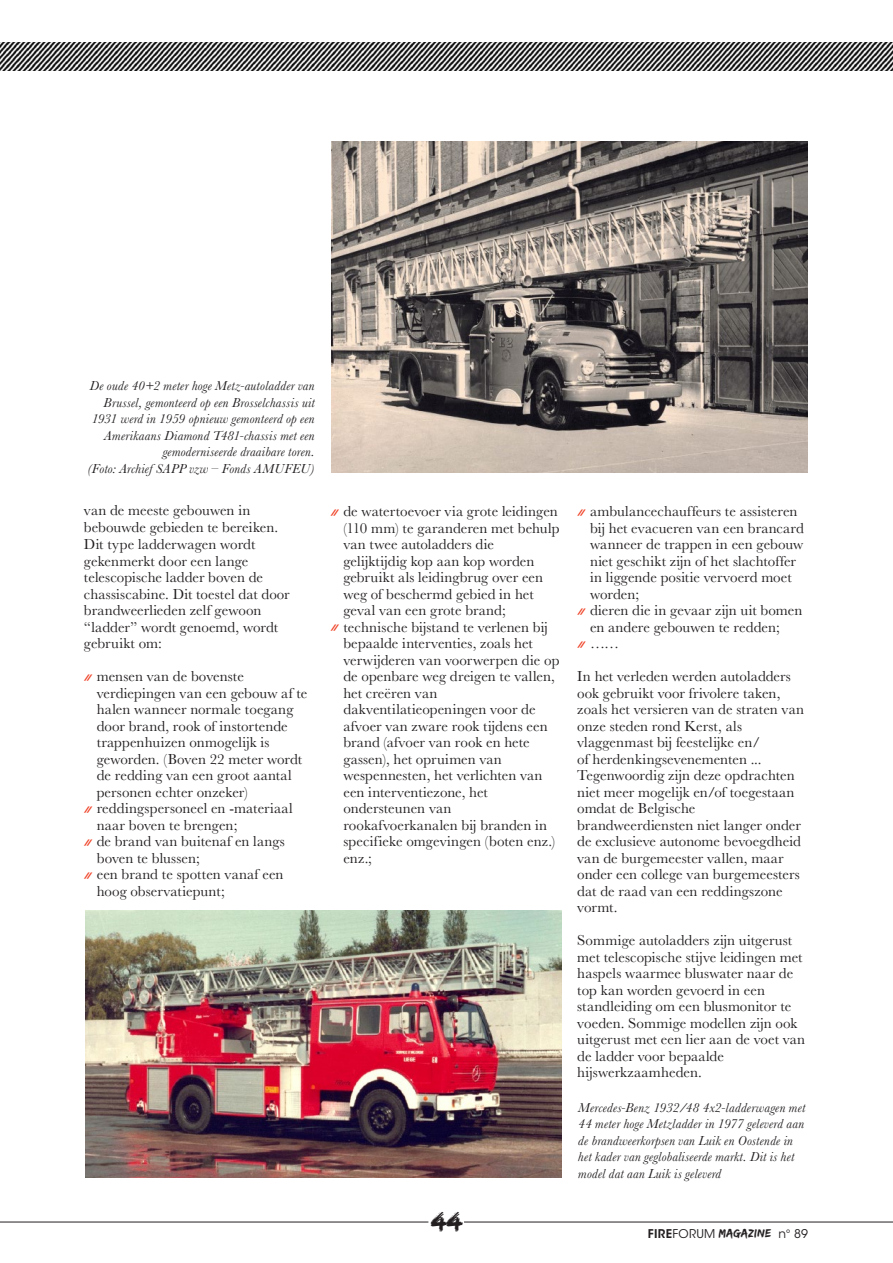
<style>
.page{position:relative;width:893px;height:1263px;background:#fff}
.page>*{position:absolute;margin:0;border:0;box-sizing:border-box;transform-origin:0 0}
.t1{font:27px "Edo SZ";color:#231f20}
.t2{font:15px/16.5px "Baskerville";letter-spacing:.005em;color:#231f20}
.t3{font:italic 13.5px/16.5px "Baskerville";letter-spacing:.02em;color:#231f20;text-align:right}
.t4{font:12px "ITC Avant Garde Std";letter-spacing:.02em;color:#231f20}
.t5{font:italic 700 7.5px "ITC Avant Garde Std";color:#ef3e22}
.s1{font-family:"ITC Avant Garde Std";font-weight:700;font-style:italic;font-size:7.5px;color:#ef3e22}
.s2{font-family:"Baskerville";font-weight:400;font-style:normal;font-size:15px;color:#231f20}
.s3{font-weight:600}
.s4{font-family:"Edo SZ"}
</style>
<div class="page">
<hr style="left:0;top:1221px;width:428px;height:1px;background:#231f20">
<hr style="left:464px;top:1221px;width:429px;height:1px;background:#231f20">
<img style="left:332px;top:141px;width:476px;height:332px">
<img style="left:85px;top:910px;width:476px;height:268px">
<img style="left:0;top:43px;width:893px;height:27px">
<p class="t3" style="left:87px;top:378px;width:229px">De oude 40+2 meter hoge Metz-autoladder van Brussel, gemonteerd op een Brosselchassis uit 1931 werd in 1959 opnieuw gemonteerd op een Amerikaans Diamond T481-chassis met een gemoderniseerde draaibare toren.<br>(Foto: Archief SAPP vzw – Fonds AMUFEU)</p>
<p class="t2" style="left:84px;top:502px;width:207px">van de meeste gebouwen in bebouwde gebieden te bereiken.<br>Dit type ladderwagen wordt gekenmerkt door een lange telescopische ladder boven de chassiscabine. Dit toestel dat door brandweerlieden zelf gewoon “ladder” wordt genoemd, wordt gebruikt om:</p>
<p class="t2" style="left:84px;top:668px;width:161px"><span class="s1">//</span> mensen van de bovenste</p>
<p class="t2" style="left:97px;top:684px;width:212px">verdiepingen van een gebouw af te</p>
<p class="t2" style="left:97px;top:701px;width:198px">halen wanneer normale toegang</p>
<p class="t2" style="left:97px;top:717px;width:193px">door brand, rook of instortende</p>
<p class="t2" style="left:97px;top:734px;width:174px">trappenhuizen onmogelijk is</p>
<p class="t2" style="left:97px;top:750px;width:207px">geworden. (Boven 22 meter wordt</p>
<p class="t2" style="left:97px;top:767px;width:196px">de redding van een groot aantal</p>
<p class="t2" style="left:97px;top:783px;width:152px">personen echter onzeker)</p>
<p class="t2" style="left:84px;top:800px;width:210px"><span class="s1">//</span> reddingspersoneel en -materiaal</p>
<p class="t2" style="left:97px;top:816px;width:142px">naar boven te brengen;</p>
<p class="t2" style="left:84px;top:833px;width:202px"><span class="s1">//</span> de brand van buitenaf en langs</p>
<p class="t2" style="left:97px;top:849px;width:105px">boven te blussen;</p>
<p class="t2" style="left:84px;top:866px;width:201px"><span class="s1">//</span> een brand te spotten vanaf een</p>
<p class="t2" style="left:97px;top:882px;width:130px">hoog observatiepunt;</p>
<p class="t2" style="left:331px;top:503px;width:229px"><span class="s1">//</span> de watertoevoer via grote leidingen</p>
<p class="t2" style="left:343px;top:519px;width:218px">(110 mm) te garanderen met behulp</p>
<p class="t2" style="left:343px;top:536px;width:152px">van twee autoladders die</p>
<p class="t2" style="left:343px;top:552px;width:192px">gelijktijdig kop aan kop worden</p>
<p class="t2" style="left:343px;top:569px;width:201px">gebruikt als leidingbrug over een</p>
<p class="t2" style="left:343px;top:585px;width:192px">weg of beschermd gebied in het</p>
<p class="t2" style="left:343px;top:602px;width:164px">geval van een grote brand;</p>
<p class="t2" style="left:331px;top:618px;width:219px"><span class="s1">//</span> technische bijstand te verlenen bij</p>
<p class="t2" style="left:343px;top:635px;width:191px">bepaalde interventies, zoals het</p>
<p class="t2" style="left:343px;top:651px;width:218px">verwijderen van voorwerpen die op</p>
<p class="t2" style="left:343px;top:668px;width:213px">de openbare weg dreigen te vallen,</p>
<p class="t2" style="left:343px;top:684px;width:95px">het creëren van</p>
<p class="t2" style="left:343px;top:701px;width:194px">dakventilatieopeningen voor de</p>
<p class="t2" style="left:343px;top:717px;width:206px">afvoer van zware rook tijdens een</p>
<p class="t2" style="left:343px;top:734px;width:188px">brand (afvoer van rook en hete</p>
<p class="t2" style="left:343px;top:750px;width:160px">gassen), het opruimen van</p>
<p class="t2" style="left:343px;top:767px;width:201px">wespennesten, het verlichten van</p>
<p class="t2" style="left:343px;top:783px;width:146px">een interventiezone, het</p>
<p class="t2" style="left:343px;top:800px;width:110px">ondersteunen van</p>
<p class="t2" style="left:343px;top:816px;width:205px">rookafvoerkanalen bij branden in</p>
<p class="t2" style="left:343px;top:833px;width:213px">specifieke omgevingen (boten enz.)</p>
<p class="t2" style="left:343px;top:849px;width:30px">enz.;</p>
<h1 class="t1" style="left:431px;top:1206px;width:33px">44</h1>
<p class="t2" style="left:577px;top:503px;width:222px"><span class="s1">//</span> ambulancechauffeurs te assisteren</p>
<p class="t2" style="left:590px;top:519px;width:216px">bij het evacueren van een brancard</p>
<p class="t2" style="left:590px;top:536px;width:215px">wanneer de trappen in een gebouw</p>
<p class="t2" style="left:590px;top:552px;width:208px">niet geschikt zijn of het slachtoffer</p>
<p class="t2" style="left:590px;top:569px;width:203px">in liggende positie vervoerd moet</p>
<p class="t2" style="left:590px;top:585px;width:51px">worden;</p>
<p class="t2" style="left:577px;top:602px;width:227px"><span class="s1">//</span> dieren die in gevaar zijn uit bomen</p>
<p class="t2" style="left:590px;top:618px;width:191px">en andere gebouwen te redden;</p>
<p class="t5" style="left:577px;top:639px;width:43px">// <span class="s2">……</span></p>
<p class="t2" style="left:577px;top:668px;width:228px">In het verleden werden autoladders ook gebruikt voor frivolere taken, zoals het versieren van de straten van onze steden rond Kerst, als vlaggenmast bij feestelijke en/<br>of herdenkingsevenementen ...<br>Tegenwoordig zijn deze opdrachten niet meer mogelijk en/of toegestaan omdat de Belgische brandweerdiensten niet langer onder de exclusieve autonome bevoegdheid van de burgemeester vallen, maar onder een college van burgemeesters dat de raad van een reddingszone vormt.</p>
<p class="t2" style="left:577px;top:932px;width:229px">Sommige autoladders zijn uitgerust met telescopische stijve leidingen met haspels waarmee bluswater naar de top kan worden gevoerd in een standleiding om een blusmonitor te voeden. Sommige modellen zijn ook uitgerust met een lier aan de voet van de ladder voor bepaalde hijswerkzaamheden.</p>
<p class="t3" style="left:578px;top:1099px;width:228px;text-align:left">Mercedes-Benz 1932/48 4x2-ladderwagen met 44 meter hoge Metzladder in 1977 geleverd aan de brandweerkorpsen van Luik en Oostende in het kader van geglobaliseerde markt. Dit is het model dat aan Luik is geleverd</p>
<p class="t4" style="left:648px;top:1226px;width:162px"><span class="s3">FIRE</span>FORUM <span class="s4">MAGAZINE</span> n° 89</p>
</div>
